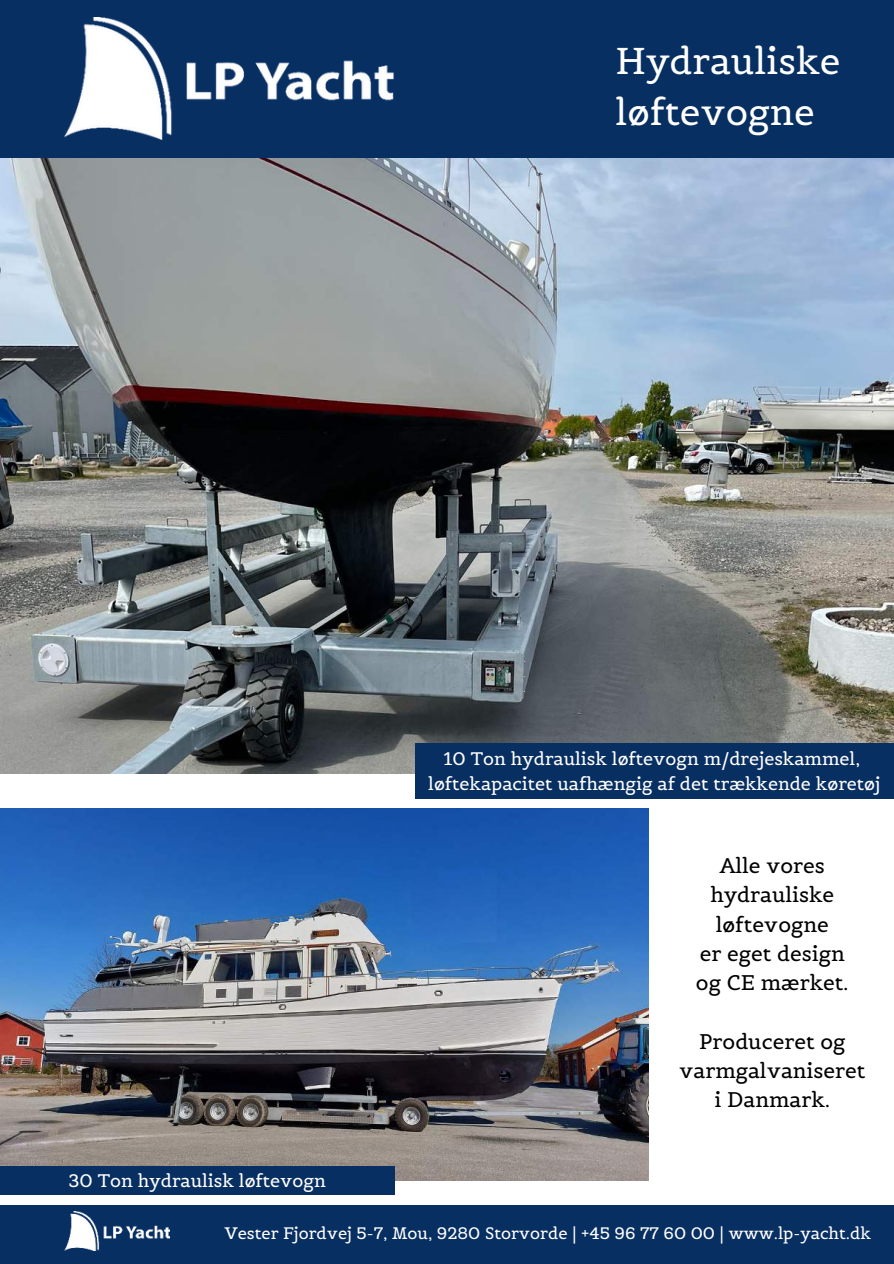
<style>
.page{position:relative;width:894px;height:1264px;background:#fff}
.page>*{position:absolute;margin:0;border:0;box-sizing:border-box;transform-origin:0 0}
.t1{font:36.9px/50.8px "Belgrano";color:#fff}
.t2{font:21px/29.2px "Belgrano";color:#000;text-align:center}
.t3{font:18px/24.8px "Belgrano";color:#fff;text-align:center}
.t4{font:16.5px "Belgrano";color:#fff}
</style>
<div class="page">
<img style="left:0;top:158px;width:893px;height:615px">
<div style="left:0;top:0;width:893px;height:158px;background:#082f62"></div>
<img style="left:65px;top:17px;width:329px;height:123px">
<div style="left:0;top:1204px;width:893px;height:59px;background:#082f62"></div>
<img style="left:65px;top:1211px;width:104px;height:39px">
<img style="left:0;top:808px;width:648px;height:372px">
<div style="left:415px;top:743px;width:478px;height:56px;background:#082f62"></div>
<div style="left:0;top:1166px;width:394px;height:29px;background:#082f62"></div>
<h1 class="t1" style="left:615px;top:36px;width:226px">Hydrauliske løftevogne</h1>
<p class="t3" style="left:428px;top:746px;width:453px">10 Ton hydraulisk løftevogn m/drejeskammel, løftekapacitet uafhængig af det trækkende køretøj</p>
<p class="t3" style="left:68px;top:1168px;width:259px">30 Ton hydraulisk løftevogn</p>
<p class="t2" style="left:695px;top:850px;width:154px">Alle vores hydrauliske løftevogne<br>er eget design og CE mærket.</p>
<p class="t2" style="left:679px;top:1026px;width:188px">Produceret og varmgalvaniseret i Danmark.</p>
<p class="t4" style="left:225px;top:1222px;width:647px">Vester Fjordvej 5-7, Mou, 9280 Storvorde | +45 96 77 60 00 | www.lp-yacht.dk</p>
</div>
